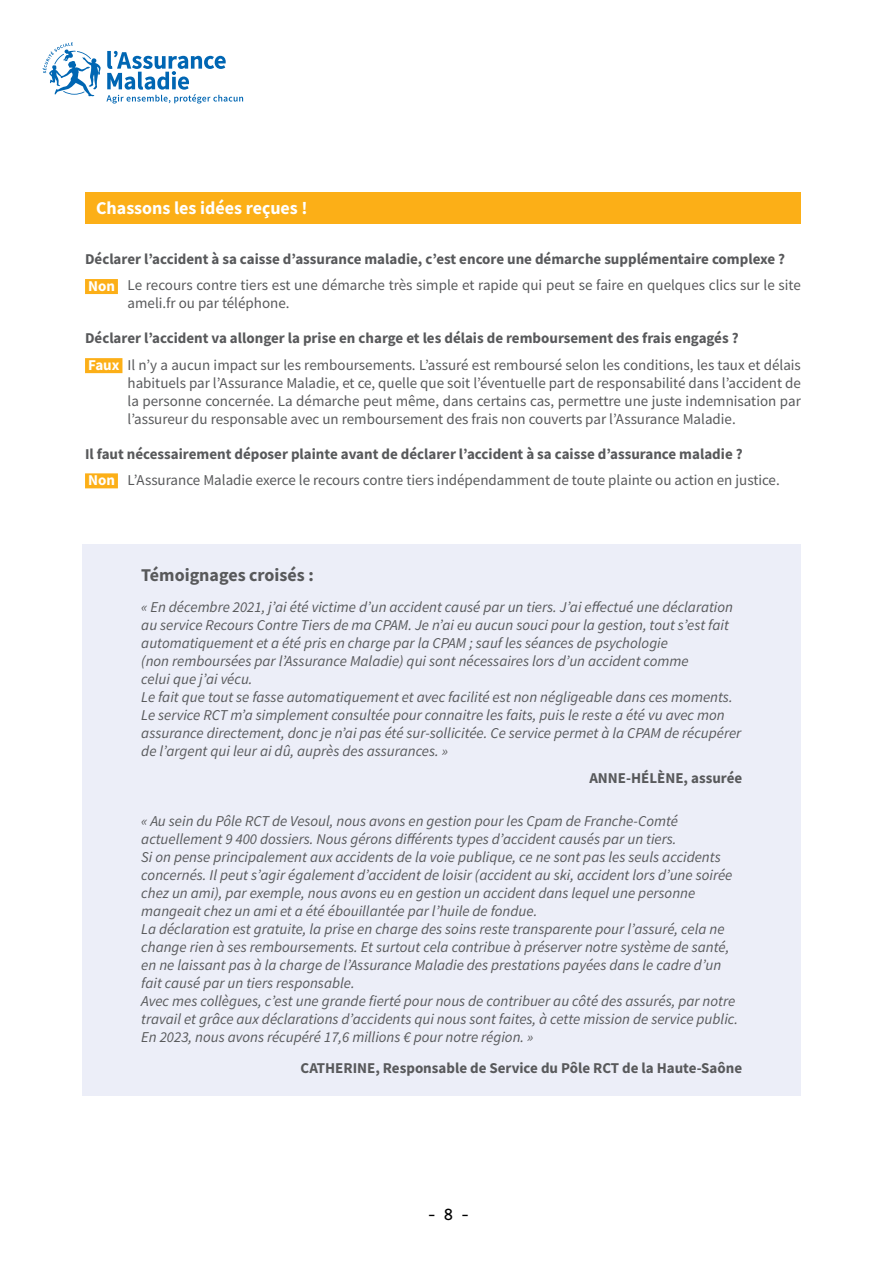
<style>
.page{position:relative;width:893px;height:1263px;background:#fff}
.page>*{position:absolute;margin:0;border:0;box-sizing:border-box;transform-origin:0 0}
.t1{font:700 18px "Source Sans Pro";color:#fff}
.t2{font:700 18px "Source Sans Pro";color:#58595b}
.t3{font:16.5px "Mic 32 New";color:#000}
.t4{font:italic 15px/18px "Source Sans Pro";color:#58595b}
.t5{font:15px/18px "Source Sans Pro";color:#58595b}
.t6{font:700 15px "Source Sans Pro";color:#58595b}
.t7{font:700 15px "Source Sans Pro";color:#fff}
</style>
<div class="page">
<svg style="left:43px;top:43px;width:200px;height:61px"></svg>
<div style="left:85px;top:279px;width:33px;height:15px;background:#fcaf17"></div>
<div style="left:85px;top:473px;width:33px;height:15px;background:#fcaf17"></div>
<div style="left:85px;top:358px;width:37px;height:15px;background:#fcaf17"></div>
<div style="left:85px;top:193px;width:716px;height:31px;background:#fcaf17"></div>
<div style="left:83px;top:544px;width:718px;height:552px;background:#eceef8"></div>
<p class="t1" style="left:96px;top:196px;width:213px">Chassons les idées reçues !</p>
<p class="t6" style="left:85px;top:249px;width:702px">Déclarer l’accident à sa caisse d’assurance maladie, c’est encore une démarche supplémentaire complexe ?</p>
<p class="t5" style="left:128px;top:276px;width:675px">Le recours contre tiers est une démarche très simple et rapide qui peut se faire en quelques clics sur le site ameli.fr ou par téléphone.</p>
<p class="t6" style="left:85px;top:328px;width:655px">Déclarer l’accident va allonger la prise en charge et les délais de remboursement des frais engagés ?</p>
<p class="t5" style="left:128px;top:356px;width:675px;text-align:justify">Il n’y a aucun impact sur les remboursements. L’assuré est remboursé selon les conditions, les taux et délais habituels par l’Assurance Maladie, et ce, quelle que soit l’éventuelle part de responsabilité dans l’accident de la personne concernée. La démarche peut même, dans certains cas, permettre une juste indemnisation par l’assureur du responsable avec un remboursement des frais non couverts par l’Assurance Maladie.</p>
<p class="t6" style="left:85px;top:444px;width:659px">Il faut nécessairement déposer plainte avant de déclarer l’accident à sa caisse d’assurance maladie ?</p>
<p class="t5" style="left:128px;top:471px;width:654px">L’Assurance Maladie exerce le recours contre tiers indépendamment de toute plainte ou action en justice.</p>
<p class="t7" style="left:88px;top:276px;width:28px">Non</p>
<p class="t7" style="left:88px;top:355px;width:33px">Faux</p>
<p class="t7" style="left:88px;top:470px;width:28px">Non</p>
<p class="t2" style="left:141px;top:563px;width:174px">Témoignages croisés :</p>
<p class="t4" style="left:141px;top:598px;width:602px">« En décembre 2021, j’ai été victime d’un accident causé par un tiers. J’ai effectué une déclaration au service Recours Contre Tiers de ma CPAM. Je n’ai eu aucun souci pour la gestion, tout s’est fait automatiquement et a été pris en charge par la CPAM ; sauf les séances de psychologie<br>(non remboursées par l’Assurance Maladie) qui sont nécessaires lors d’un accident comme<br>celui que j’ai vécu.<br>Le fait que tout se fasse automatiquement et avec facilité est non négligeable dans ces moments.<br>Le service RCT m’a simplement consultée pour connaitre les faits, puis le reste a été vu avec mon assurance directement, donc je n’ai pas été sur-sollicitée. Ce service permet à la CPAM de récupérer de l’argent qui leur ai dû, auprès des assurances. »</p>
<p class="t6" style="left:589px;top:767px;width:154px">ANNE-HÉLÈNE, assurée</p>
<p class="t4" style="left:141px;top:812px;width:598px">« Au sein du Pôle RCT de Vesoul, nous avons en gestion pour les Cpam de Franche-Comté actuellement 9 400 dossiers. Nous gérons différents types d’accident causés par un tiers.<br>Si on pense principalement aux accidents de la voie publique, ce ne sont pas les seuls accidents concernés. Il peut s’agir également d’accident de loisir (accident au ski, accident lors d’une soirée chez un ami), par exemple, nous avons eu en gestion un accident dans lequel une personne mangeait chez un ami et a été ébouillantée par l’huile de fondue.<br>La déclaration est gratuite, la prise en charge des soins reste transparente pour l’assuré, cela ne change rien à ses remboursements. Et surtout cela contribue à préserver notre système de santé, en ne laissant pas à la charge de l’Assurance Maladie des prestations payées dans le cadre d’un fait causé par un tiers responsable.<br>Avec mes collègues, c’est une grande fierté pour nous de contribuer au côté des assurés, par notre travail et grâce aux déclarations d’accidents qui nous sont faites, à cette mission de service public.<br>En 2023, nous avons récupéré 17,6 millions € pour notre région. »</p>
<p class="t6" style="left:301px;top:1058px;width:443px">CATHERINE, Responsable de Service du Pôle RCT de la Haute-Saône</p>
<p class="t3" style="left:428px;top:1205px;width:43px">- 8 -</p>
</div>
